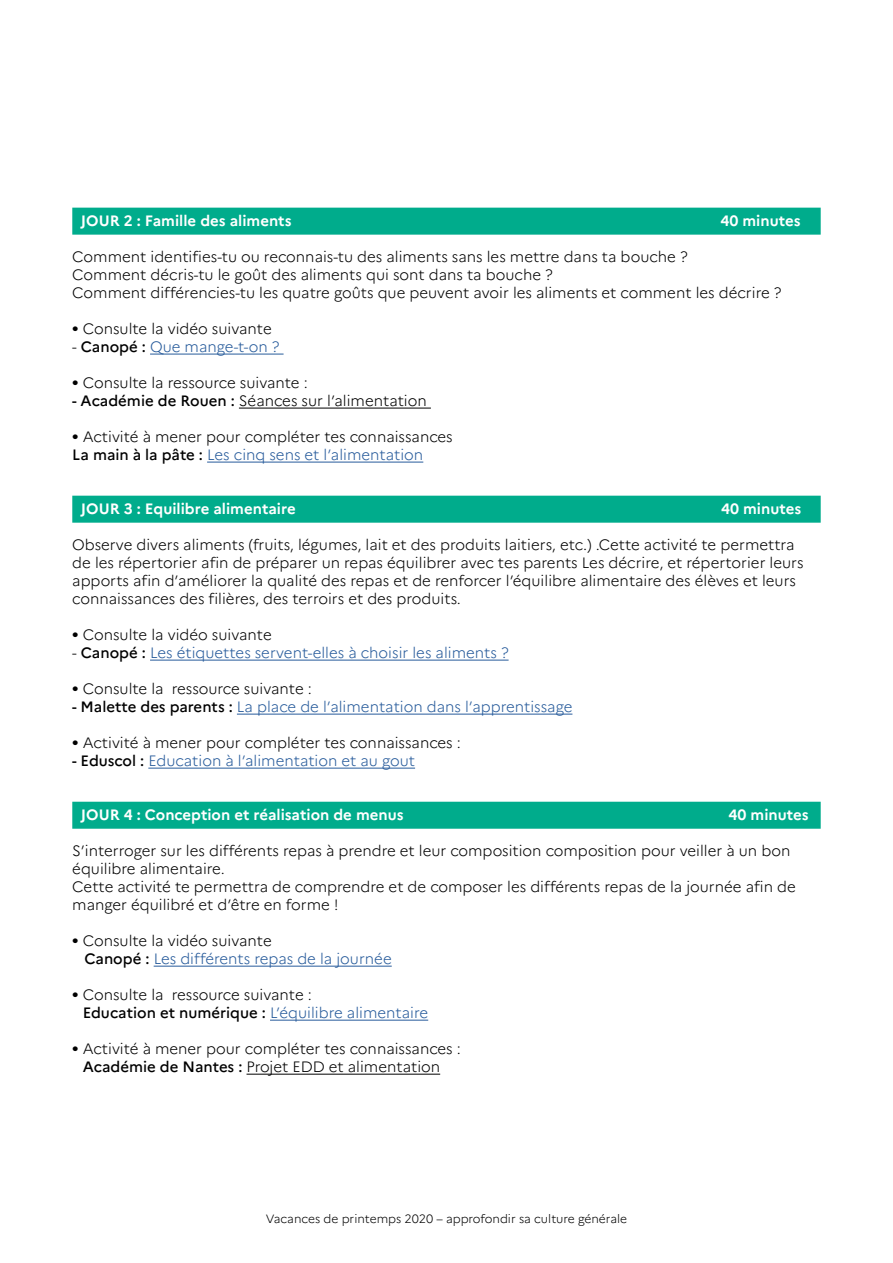
<style>
.page{position:relative;width:893px;height:1263px;background:#fff}
.page>*{position:absolute;margin:0;border:0;box-sizing:border-box;transform-origin:0 0}
.t1{font:300 15px/18px "Marianne";color:#000}
.t2{font:300 15px/18px "Marianne";color:#275b9b}
.t3{font:700 15px "Marianne";color:#fff}
.t4{font:300 12px "Marianne";color:#000}
.s1{font-weight:700}
.s2{color:#000}
.s3{font-weight:500;color:#000}
.s4{font-weight:500}
.s5{color:#275b9b}
.s6{font-weight:700;color:#000}
</style>
<div class="page">
<div style="left:72px;top:208px;width:749px;height:27px;background:#00ac8c"></div>
<hr style="left:150px;top:354px;width:134px;height:1px;background:#275b9b">
<hr style="left:239px;top:408px;width:192px;height:1px;background:#000">
<hr style="left:207px;top:462px;width:216px;height:1px;background:#275b9b">
<div style="left:72px;top:496px;width:749px;height:27px;background:#00ac8c"></div>
<hr style="left:150px;top:660px;width:359px;height:1px;background:#275b9b">
<hr style="left:237px;top:714px;width:335px;height:1px;background:#275b9b">
<hr style="left:148px;top:768px;width:267px;height:1px;background:#275b9b">
<div style="left:72px;top:802px;width:749px;height:27px;background:#00ac8c"></div>
<hr style="left:154px;top:966px;width:238px;height:1px;background:#275b9b">
<hr style="left:270px;top:1020px;width:158px;height:1px;background:#275b9b">
<hr style="left:247px;top:1074px;width:193px;height:1px;background:#000">
<p class="t3" style="left:81px;top:212px;width:212px">JOUR 2 : Famille des aliments</p>
<p class="t3" style="left:720px;top:212px;width:82px">40 minutes</p>
<p class="t1" style="left:72px;top:248px;width:711px">Comment identifies-tu ou reconnais-tu des aliments sans les mettre dans ta bouche ?<br>Comment décris-tu le goût des aliments qui sont dans ta bouche ?<br>Comment différencies-tu les quatre goûts que peuvent avoir les aliments et comment les décrire ?</p>
<p class="t1" style="left:72px;top:320px;width:201px"><span class="s1">•</span> Consulte la vidéo suivante</p>
<p class="t2" style="left:72px;top:338px;width:209px"><span class="s2">-</span> <span class="s3">Canopé :</span> Que mange-t-on ?</p>
<p class="t1" style="left:72px;top:374px;width:237px"><span class="s1">•</span> Consulte la ressource suivante :</p>
<p class="t1" style="left:72px;top:392px;width:356px"><span class="s4">- Académie de Rouen :</span> Séances sur l’alimentation</p>
<p class="t1" style="left:72px;top:428px;width:382px"><span class="s1">•</span> Activité à mener pour compléter tes connaissances<br><span class="s4">La main à la pâte :</span> <span class="s5">Les cinq sens et l’alimentation</span></p>
<p class="t3" style="left:81px;top:500px;width:216px">JOUR 3 : Equilibre alimentaire</p>
<p class="t3" style="left:721px;top:500px;width:82px">40 minutes</p>
<p class="t1" style="left:72px;top:536px;width:733px">Observe divers aliments (fruits, légumes, lait et des produits laitiers, etc.) .Cette activité te permettra de les répertorier afin de préparer un repas équilibrer avec tes parents Les décrire, et répertorier leurs apports afin d’améliorer la qualité des repas et de renforcer l’équilibre alimentaire des élèves et leurs connaissances des filières, des terroirs et des produits.</p>
<p class="t1" style="left:72px;top:626px;width:201px"><span class="s1">•</span> Consulte la vidéo suivante</p>
<p class="t2" style="left:72px;top:644px;width:438px"><span class="s2">-</span> <span class="s3">Canopé :</span> Les étiquettes servent-elles à choisir les aliments ?</p>
<p class="t1" style="left:72px;top:680px;width:241px"><span class="s1">•</span> Consulte la ressource suivante :</p>
<p class="t2" style="left:72px;top:698px;width:502px"><span class="s3">- Malette des parents :</span> La place de l’alimentation dans l’apprentissage</p>
<p class="t1" style="left:72px;top:734px;width:390px"><span class="s1">•</span> Activité à mener pour compléter tes connaissances :</p>
<p class="t2" style="left:72px;top:752px;width:344px"><span class="s3">- Eduscol :</span> Education à l’alimentation et au gout</p>
<p class="t3" style="left:81px;top:806px;width:324px">JOUR 4 : Conception et réalisation de menus</p>
<p class="t3" style="left:728px;top:806px;width:82px">40 minutes</p>
<p class="t1" style="left:72px;top:842px;width:725px">S’interroger sur les différents repas à prendre et leur composition composition pour veiller à un bon équilibre alimentaire.<br>Cette activité te permettra de comprendre et de composer les différents repas de la journée afin de manger équilibré et d’être en forme !</p>
<p class="t2" style="left:84px;top:932px;width:309px;text-indent:-12px"><span class="s6">•</span> <span class="s2">Consulte la vidéo suivante<br></span><span class="s3">Canopé :</span> Les différents repas de la journée</p>
<p class="t1" style="left:83px;top:986px;width:347px;text-indent:-10px"><span class="s1">•</span> Consulte la ressource suivante :<br><span class="s4">Education et numérique :</span> <span class="s5">L’équilibre alimentaire</span></p>
<p class="t1" style="left:83px;top:1040px;width:380px;text-indent:-10px"><span class="s1">•</span> Activité à mener pour compléter tes connaissances :<br><span class="s4">Académie de Nantes :</span> Projet EDD et alimentation</p>
<p class="t4" style="left:266px;top:1211px;width:363px">Vacances de printemps 2020 – approfondir sa culture générale</p>
</div>
